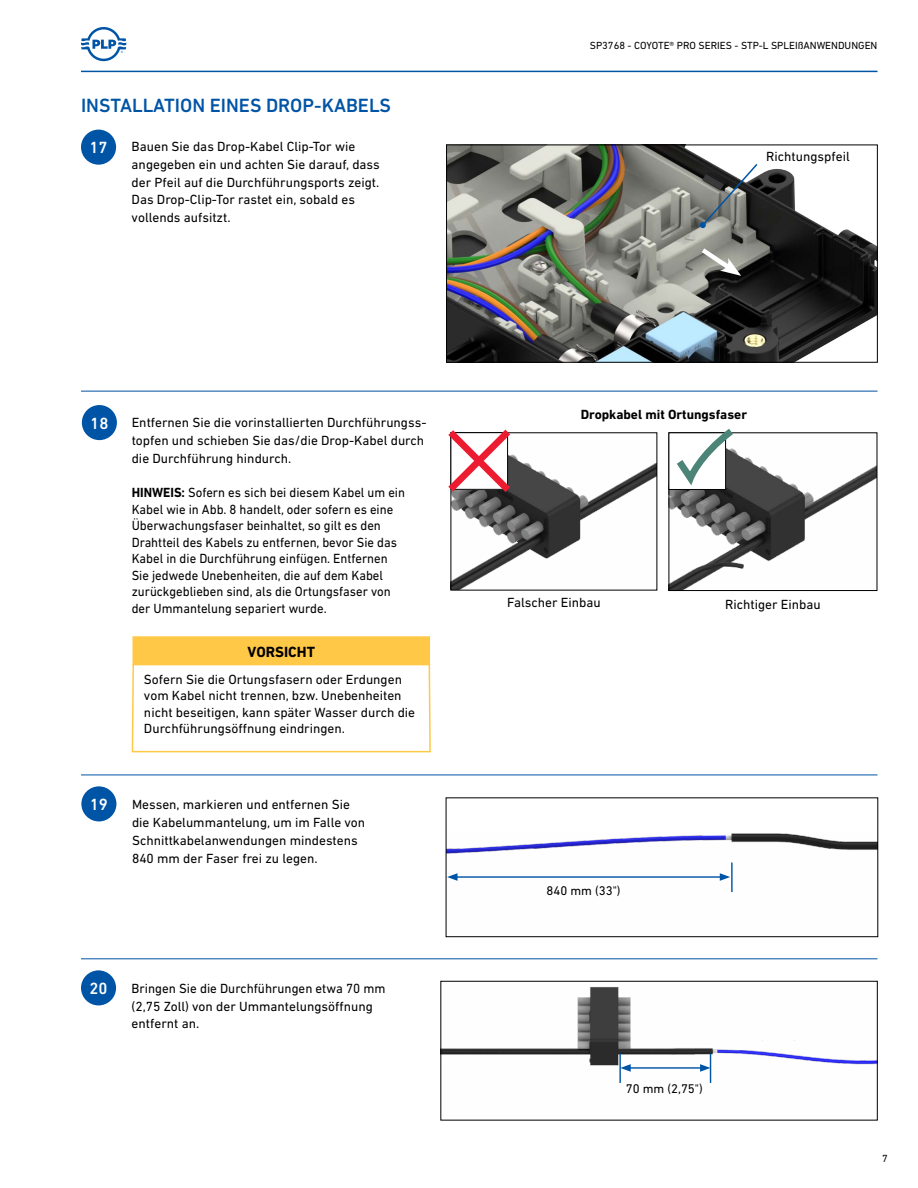
<style>
.page{position:relative;width:918px;height:1188px;background:#fff}
.page>*{position:absolute;margin:0;border:0;box-sizing:border-box;transform-origin:0 0}
.t1{font:500 19.5px "DIN Next LT Pro";color:#0054a6}
.t2{font:500 16.5px "DIN Next LT Pro";color:#fff}
.t3{font:700 15px "DIN Next LT Pro";color:#000}
.t4{font:13.5px/17.7px "DIN Next LT Pro";color:#000}
.t5{font:13.5px/16.5px "DIN Next LT Pro";color:#000;scale:.95 1}
.t6{font:700 13.5px "DIN Next LT Pro";color:#000}
.t7{font:12.75px "DIN Next LT Pro";color:#000}
.t8{font:10.5px "DIN Next LT Pro";color:#000}
.s1{font-weight:700}
</style>
<div class="page">
<hr style="left:81px;top:71px;width:797px;height:1px;background:#0054a6">
<svg style="left:81px;top:27px;width:45px;height:34px"></svg>
<div style="left:81px;top:130px;width:35px;height:35px;background:#0054a6;border-radius:50%"></div>
<img style="left:448px;top:147px;width:428px;height:213px">
<div style="left:446px;top:145px;width:432px;height:217px;border:1px solid #000"></div>
<div style="left:82px;top:405px;width:35px;height:35px;background:#0054a6;border-radius:50%"></div>
<img style="left:448px;top:833px;width:428px;height:60px">
<div style="left:446px;top:798px;width:432px;height:139px;border:1px solid #000"></div>
<div style="left:81px;top:786px;width:35px;height:35px;background:#0054a6;border-radius:50%"></div>
<hr style="left:81px;top:775px;width:797px;height:1px;background:#0054a6">
<img style="left:443px;top:987px;width:433px;height:96px">
<div style="left:441px;top:981px;width:437px;height:139px;border:1px solid #000"></div>
<div style="left:81px;top:970px;width:35px;height:35px;background:#0054a6;border-radius:50%"></div>
<hr style="left:81px;top:958px;width:797px;height:1px;background:#0054a6">
<hr style="left:710px;top:1053px;width:1px;height:30px;background:#0054a6">
<hr style="left:619px;top:1053px;width:2px;height:30px;background:#0054a6">
<hr style="left:628px;top:1067px;width:74px;height:2px;background:#0054a6">
<svg style="left:700px;top:1064px;width:10px;height:8px"></svg>
<svg style="left:620px;top:1064px;width:11px;height:8px"></svg>
<hr style="left:731px;top:863px;width:2px;height:29px;background:#0054a6">
<hr style="left:455px;top:876px;width:267px;height:2px;background:#0054a6">
<svg style="left:720px;top:873px;width:10px;height:8px"></svg>
<svg style="left:447px;top:873px;width:11px;height:8px"></svg>
<svg style="left:700px;top:162px;width:59px;height:66px;background:#707473"></svg>
<img style="left:453px;top:458px;width:202px;height:130px">
<img style="left:671px;top:456px;width:204px;height:133px">
<div style="left:669px;top:433px;width:208px;height:158px;border:1px solid #000"></div>
<svg style="left:448px;top:429px;width:69px;height:70px"></svg>
<svg style="left:670px;top:429px;width:70px;height:71px"></svg>
<hr style="left:81px;top:391px;width:797px;height:1px;background:#0054a6">
<svg style="left:697px;top:244px;width:44px;height:32px"></svg>
<svg style="left:131px;top:663px;width:300px;height:90px"></svg>
<div style="left:132px;top:636px;width:298px;height:29px;background:#ffc846;border:2px solid #ffc846"></div>
<h1 class="t1" style="left:81px;top:94px;width:312px">INSTALLATION EINES DROP-KABELS</h1>
<p class="t4" style="left:132px;top:138px;width:250px">Bauen Sie das Drop-Kabel Clip-Tor wie angegeben ein und achten Sie darauf, dass der Pfeil auf die Durchführungsports zeigt.<br>Das Drop-Clip-Tor rastet ein, sobald es vollends aufsitzt.</p>
<p class="t2" style="left:89px;top:138px;width:20px">17</p>
<p class="t2" style="left:90px;top:413px;width:20px">18</p>
<p class="t4" style="left:132px;top:414px;width:296px">Entfernen Sie die vorinstallierten Durchführungss&shy;topfen und schieben Sie das/die Drop-Kabel durch die Durchführung hindurch.</p>
<p class="t5" style="left:132px;top:484px;width:289px"><span class="s1">HINWEIS:</span> Sofern es sich bei diesem Kabel um ein Kabel wie in Abb. 8 handelt, oder sofern es eine Überwachungsfaser beinhaltet, so gilt es den Drahtteil des Kabels zu entfernen, bevor Sie das Kabel in die Durchführung einfügen. Entfernen Sie jedwede Unebenheiten, die auf dem Kabel zurückgeblieben sind, als die Ortungsfaser von der Ummantelung separiert wurde.</p>
<p class="t3" style="left:248px;top:643px;width:69px">VORSICHT</p>
<p class="t4" style="left:144px;top:671px;width:273px;line-height:16.5px">Sofern Sie die Ortungsfasern oder Erdungen vom Kabel nicht trennen, bzw. Unebenheiten nicht beseitigen, kann später Wasser durch die Durchführungsöffnung eindringen.</p>
<p class="t2" style="left:90px;top:795px;width:20px">19</p>
<p class="t4" style="left:132px;top:796px;width:235px">Messen, markieren und entfernen Sie die Kabelummantelung, um im Falle von Schnittkabelanwendungen mindestens 840 mm der Faser frei zu legen.</p>
<p class="t2" style="left:89px;top:979px;width:20px">20</p>
<p class="t4" style="left:132px;top:979px;width:255px">Bringen Sie die Durchführungen etwa 70 mm (2,75 Zoll) von der Ummantelungsöffnung entfernt an.</p>
<p class="t8" style="left:590px;top:40px;width:289px">SP3768 - COYOTE® PRO SERIES - STP-L SPLEIßANWENDUNGEN</p>
<p class="t4" style="left:766px;top:148px;width:85px">Richtungspfeil</p>
<p class="t6" style="left:581px;top:406px;width:168px">Dropkabel mit Ortungsfaser</p>
<p class="t4" style="left:507px;top:593px;width:95px">Falscher Einbau</p>
<p class="t4" style="left:725px;top:596px;width:97px">Richtiger Einbau</p>
<p class="t7" style="left:547px;top:883px;width:75px">840 mm (33")</p>
<p class="t7" style="left:626px;top:1082px;width:78px">70 mm (2,75")</p>
<p class="t8" style="left:882px;top:1152px;width:7px">7</p>
</div>
